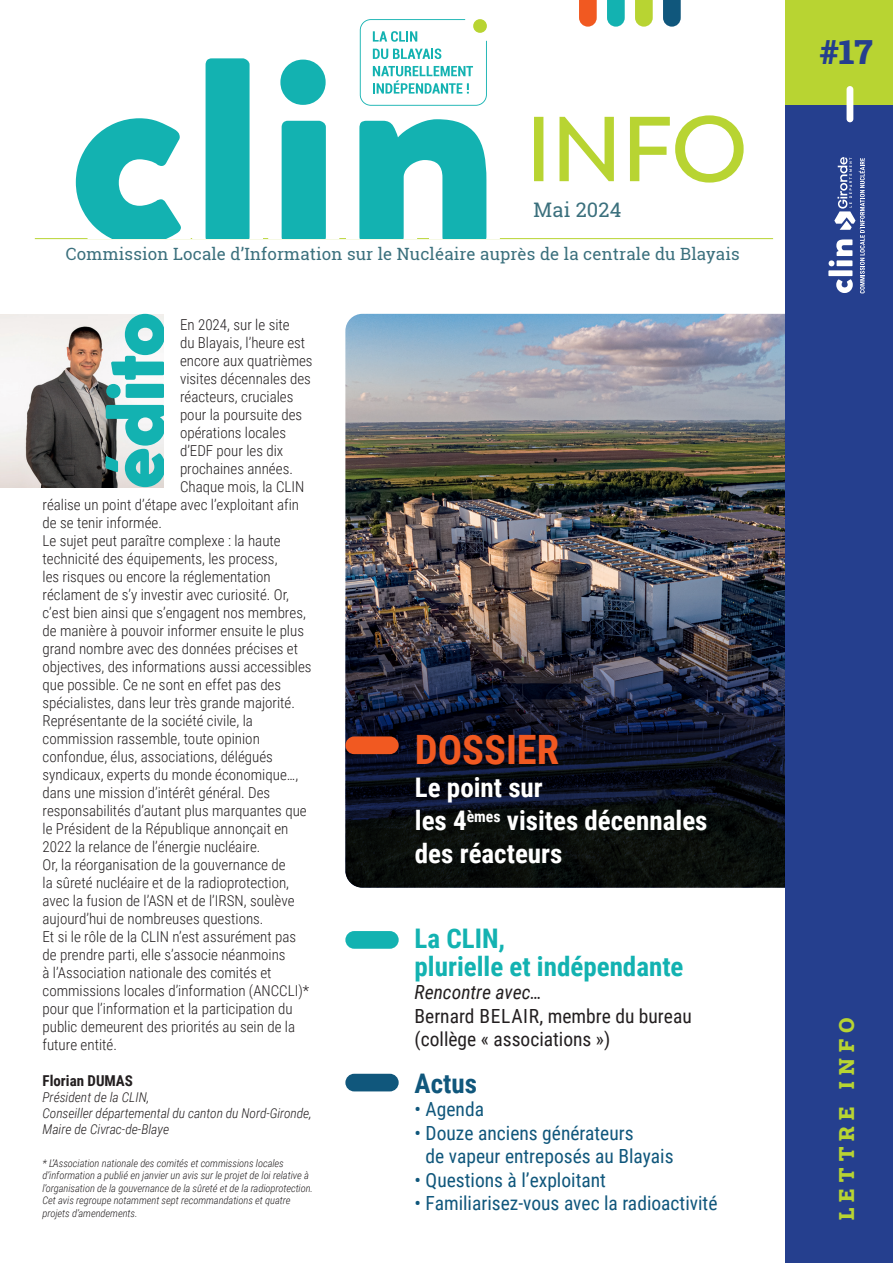
<style>
.page{position:relative;width:893px;height:1263px;background:#fff}
.page>*{position:absolute;margin:0;border:0;box-sizing:border-box;transform-origin:0 0}
.t1{font:800 248.55px "Coco Gothic";color:#13b2b1}
.t2{font:700 40.5px "Roboto Condensed";color:#f15921}
.t3{font:900 33.6px "Roboto Slab";color:#253f8e}
.t4{font:700 27px/33px "Roboto Condensed";color:#fff}
.t5{font:700 27px/27.6px "Roboto Condensed";color:#13b2b1}
.t6{font:700 27px "Roboto Condensed";color:#10577c}
.t7{font:900 21px "Roboto Slab";letter-spacing:.3em;color:#b8d432}
.t8{font:20.1px "Roboto Slab";letter-spacing:.01em;color:#3b707d}
.t9{font:19.5px/23.4px "Roboto Condensed";color:#10577c}
.t10{font:19.5px/23.4px "Roboto Condensed";color:#231f20}
.t11{font:italic 19.5px "Roboto Condensed";color:#231f20}
.t12{font:16.95px "Roboto Slab";letter-spacing:.01em;color:#3b707d}
.t13{font:300 15px "Roboto Condensed";color:#231f20}
.t14{font:700 15px "Roboto Condensed";color:#231f20}
.t15{font:italic 300 13.5px/16.2px "Roboto Condensed";letter-spacing:-.005em;color:#231f20}
.t16{font:italic 300 10.5px/12.6px "Roboto Condensed";letter-spacing:-.005em;color:#231f20}
</style>
<div class="page">
<div style="left:345px;top:1074px;width:54px;height:17px;background:#10577c;border-radius:9px"></div>
<img style="left:345px;top:314px;width:441px;height:178px">
<img style="left:345px;top:479px;width:487px;height:409px;border-radius:17px">
<img style="left:0;top:315px;width:106px;height:172px">
<svg style="left:106px;top:314px;width:57px;height:173px"></svg>
<svg style="left:607px;top:0;width:18px;height:27px"></svg>
<svg style="left:579px;top:0;width:18px;height:27px"></svg>
<svg style="left:635px;top:0;width:18px;height:27px"></svg>
<svg style="left:663px;top:0;width:18px;height:27px"></svg>
<hr style="left:35px;top:238px;width:738px;height:1px;background:#b8d432">
<svg style="left:534px;top:115px;width:210px;height:68px"></svg>
<div style="left:345px;top:931px;width:54px;height:18px;background:#13b2b1;border-radius:9px"></div>
<div style="left:345px;top:736px;width:54px;height:18px;background:#f15921;border-radius:9px"></div>
<div style="left:786px;top:104px;width:107px;height:1159px;background:#253f8e"></div>
<svg style="left:828px;top:157px;width:37px;height:136px"></svg>
<div style="left:786px;top:0;width:107px;height:104px;background:#b8d432"></div>
<div style="left:846px;top:86px;width:7px;height:36px;background:#fff;border-radius:3px"></div>
<svg style="left:360px;top:19px;width:127px;height:87px"></svg>
<div style="left:473px;top:19px;width:14px;height:14px;background:#b8d432;border-radius:50%"></div>
<h1 class="t1" style="left:66px;top:-36px;width:434px">clin</h1>
<h3 class="t8" style="left:534px;top:196px;width:89px">Mai 2024</h3>
<p class="t12" style="left:66px;top:242px;width:675px">Commission Locale d’Information sur le Nucléaire auprès de la centrale du Blayais</p>
<p class="t13" style="left:180px;top:314px;width:111px">En 2024, sur le site</p>
<p class="t13" style="left:180px;top:332px;width:127px">du Blayais, l’heure est</p>
<p class="t13" style="left:180px;top:350px;width:134px">encore aux quatrièmes</p>
<p class="t13" style="left:180px;top:368px;width:132px">visites décennales des</p>
<p class="t13" style="left:180px;top:386px;width:115px">réacteurs, cruciales</p>
<p class="t13" style="left:180px;top:404px;width:124px">pour la poursuite des</p>
<p class="t13" style="left:180px;top:422px;width:108px">opérations locales</p>
<p class="t13" style="left:180px;top:440px;width:105px">d’EDF pour les dix</p>
<p class="t13" style="left:180px;top:458px;width:114px">prochaines années.</p>
<p class="t13" style="left:180px;top:476px;width:126px">Chaque mois, la CLIN</p>
<p class="t13" style="left:43px;top:494px;width:258px">réalise un point d’étape avec l’exploitant afin</p>
<p class="t13" style="left:43px;top:512px;width:121px">de se tenir informée.</p>
<p class="t13" style="left:43px;top:530px;width:240px">Le sujet peut paraître complexe : la haute</p>
<p class="t13" style="left:43px;top:548px;width:237px">technicité des équipements, les process,</p>
<p class="t13" style="left:43px;top:566px;width:230px">les risques ou encore la réglementation</p>
<p class="t13" style="left:43px;top:584px;width:248px">réclament de s’y investir avec curiosité. Or,</p>
<p class="t13" style="left:43px;top:602px;width:265px">c’est bien ainsi que s’engagent nos membres,</p>
<p class="t13" style="left:43px;top:620px;width:263px">de manière à pouvoir informer ensuite le plus</p>
<p class="t13" style="left:43px;top:638px;width:257px">grand nombre avec des données précises et</p>
<p class="t13" style="left:43px;top:656px;width:271px">objectives, des informations aussi accessibles</p>
<p class="t13" style="left:43px;top:674px;width:240px">que possible. Ce ne sont en effet pas des</p>
<p class="t13" style="left:43px;top:692px;width:254px">spécialistes, dans leur très grande majorité.</p>
<p class="t13" style="left:43px;top:710px;width:212px">Représentante de la société civile, la</p>
<p class="t13" style="left:43px;top:728px;width:219px">commission rassemble, toute opinion</p>
<p class="t13" style="left:43px;top:746px;width:232px">confondue, élus, associations, délégués</p>
<p class="t13" style="left:43px;top:764px;width:257px">syndicaux, experts du monde économique…,</p>
<p class="t13" style="left:43px;top:782px;width:229px">dans une mission d’intérêt général. Des</p>
<p class="t13" style="left:43px;top:800px;width:266px">responsabilités d’autant plus marquantes que</p>
<p class="t13" style="left:43px;top:818px;width:247px">le Président de la République annonçait en</p>
<p class="t13" style="left:43px;top:836px;width:219px">2022 la relance de l’énergie nucléaire.</p>
<p class="t13" style="left:43px;top:854px;width:245px">Or, la réorganisation de la gouvernance de</p>
<p class="t13" style="left:43px;top:872px;width:248px">la sûreté nucléaire et de la radioprotection,</p>
<p class="t13" style="left:43px;top:890px;width:254px">avec la fusion de l’ASN et de l’IRSN, soulève</p>
<p class="t13" style="left:43px;top:908px;width:223px">aujourd’hui de nombreuses questions.</p>
<p class="t13" style="left:43px;top:926px;width:255px">Et si le rôle de la CLIN n’est assurément pas</p>
<p class="t13" style="left:43px;top:944px;width:245px">de prendre parti, elle s’associe néanmoins</p>
<p class="t13" style="left:43px;top:962px;width:231px">à l’Association nationale des comités et</p>
<p class="t13" style="left:43px;top:980px;width:268px">commissions locales d’information (ANCCLI)*</p>
<p class="t13" style="left:43px;top:998px;width:252px">pour que l’information et la participation du</p>
<p class="t13" style="left:43px;top:1016px;width:254px">public demeurent des priorités au sein de la</p>
<p class="t13" style="left:43px;top:1034px;width:76px">future entité.</p>
<p class="t14" style="left:43px;top:1070px;width:92px">Florian DUMAS</p>
<p class="t15" style="left:43px;top:1088px;width:271px">Président de la CLIN,<br>Conseiller départemental du canton du Nord-Gironde,<br>Maire de Civrac-de-Blaye</p>
<p class="t16" style="left:43px;top:1156px;width:272px">* L’Association nationale des comités et commissions locales d’information a publié en janvier un avis sur le projet de loi relative à l’organisation de la gouvernance de la sûreté et de la radioprotection.<br>Cet avis regroupe notamment sept recommandations et quatre projets d’amendements.</p>
<h2 class="t2" style="left:415px;top:722px;width:146px">DOSSIER</h2>
<h3 class="t4" style="left:415px;top:770px;width:294px">Le point sur<br>les 4<sup>èmes</sup> visites décennales des réacteurs</h3>
<h3 class="t5" style="left:415px;top:924px;width:270px">La CLIN,<br>plurielle et indépendante</h3>
<h3 class="t11" style="left:415px;top:979px;width:129px">Rencontre avec…</h3>
<h3 class="t10" style="left:415px;top:1003px;width:279px">Bernard BELAIR, membre du bureau (collège « associations »)</h3>
<h3 class="t6" style="left:415px;top:1064px;width:64px">Actus</h3>
<h3 class="t9" style="left:415px;top:1097px;width:71px">• Agenda</h3>
<h3 class="t9" style="left:426px;top:1120px;width:249px;text-indent:-11px">• Douze anciens générateurs<br>de vapeur entreposés au Blayais</h3>
<h3 class="t9" style="left:415px;top:1167px;width:193px">• Questions à l’exploitant</h3>
<h3 class="t9" style="left:415px;top:1190px;width:304px">• Familiarisez-vous avec la radioactivité</h3>
<h3 class="t3" style="left:820px;top:29px;width:54px">#17</h3>
<h3 class="t7" style="left:832px;top:1220px;width:204px;rotate:-90deg">LETTRE INFO</h3>
</div>
